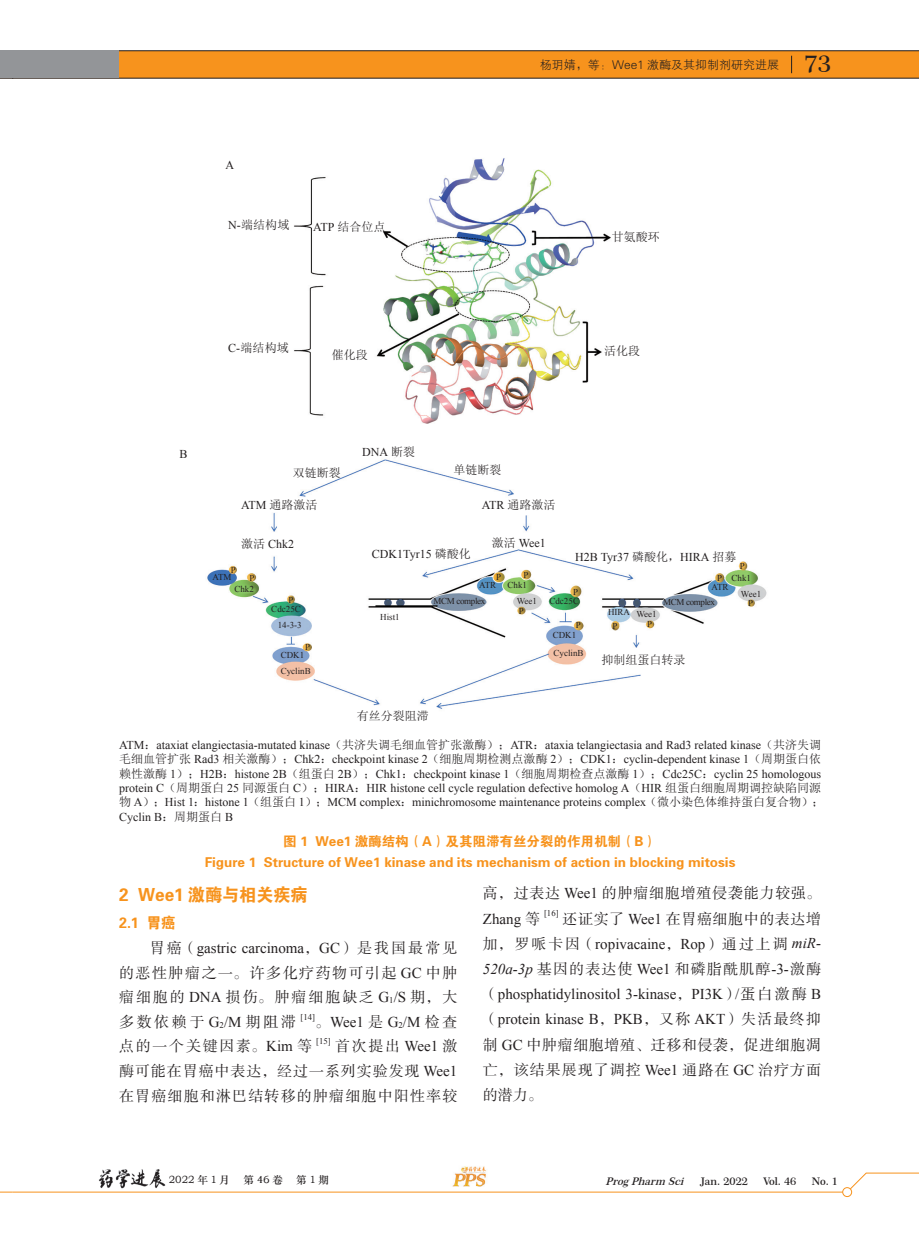
<style>
.page{position:relative;width:919px;height:1238px;background:#fff}
.page>*{position:absolute;margin:0;border:0;box-sizing:border-box;transform-origin:0 0}
.t1{font:18px "FZDHTK GBK1 0";color:#f7931d;scale:.95 1}
.t2{font:15px/24.6px "FZSSK GBK1 0";letter-spacing:.075em;color:#231f20;text-align:justify}
.t3{font:15px/25.2px "Times New Roman";color:#231f20}
.t4{font:15px "FZSSK GBK1 0";letter-spacing:.05em;color:#231f20}
.t5{font:15px "FZSSK GBK1 0";letter-spacing:.04em;color:#231f20}
.t6{font:15px "FZSSK GBK1 0";letter-spacing:.115em;color:#231f20}
.t7{font:15px "FZDHTK GBK1 0";color:#f7931d;scale:.95 1}
.t8{font:13.5px/21px "FZDHTK GBK1 0";color:#f7931d;text-align:center}
.t9{font:12px/14.4px "Times New Roman";color:#231f20}
.t10{font:12px "Sim Sun";color:#231f20}
.t11{font:12px "FZXH1 K GBK1 0";color:#231f20}
.t12{font:600 10.5px "Century 751 BT";color:#231f20}
.t13{font:10.5px "ST Zhongsong";letter-spacing:.125em;color:#231f20}
.t14{font:italic 600 10.5px "Century 751 BT";color:#231f20}
.t15{font:9px/15.9px "Times New Roman";color:#231f20;text-align:right}
.t16{font:9px "Times New Roman";letter-spacing:-.04em;color:#231f20}
.t17{font:8.7px "Times New Roman";color:#231f20}
.s1{font-family:"Times New Roman"}
.s2{font-family:"Century 751 BT";font-weight:600;font-size:23.1px}
.s3{font-family:"Sim Sun"}
.s4{font-family:"FZSSK GBK1 0"}
.s5{font-style:italic}
.s6{font-family:"Times New Roman";font-style:italic}
</style>
<div class="page">
<svg style="left:0;top:50px;width:918px;height:28px;background:#ec8e1f"></svg>
<svg style="left:849px;top:1172px;width:69px;height:20px"></svg>
<hr style="left:13px;top:1191px;width:834px;height:1px;background:#f7931d">
<div style="left:842px;top:1187px;width:9px;height:9px;background:#fff;border-radius:50%"></div>
<div style="left:842px;top:1187px;width:9px;height:9px;border:1px solid #f7931d;border-radius:50%"></div>
<svg style="left:0;top:1191px;width:13px;height:1px"></svg>
<img style="left:452px;top:1166px;width:34px;height:21px">
<img style="left:98px;top:1169px;width:68px;height:20px">
<div style="left:0;top:51px;width:13px;height:27px;background:#939598"></div>
<div style="left:13px;top:51px;width:106px;height:27px;background:#939598"></div>
<img style="left:294px;top:158px;width:317px;height:266px">
<img style="left:207px;top:457px;width:560px;height:252px">
<p class="t9" style="left:225px;top:157px;width:10px">A</p>
<p class="t10" style="left:228px;top:219px;width:63px"><span class="s1">N-</span>端结构域</p>
<p class="t10" style="left:313px;top:220px;width:74px"><span class="s1">ATP</span> 结合位点</p>
<p class="t11" style="left:540px;top:58px;width:293px">杨玥婧，等：Wee1 激酶及其抑制剂研究进展 <span class="s2">73</span></p>
<p class="t10" style="left:611px;top:231px;width:49px">甘氨酸环</p>
<p class="t10" style="left:228px;top:341px;width:62px"><span class="s1">C-</span>端结构域</p>
<p class="t10" style="left:332px;top:349px;width:37px">催化段</p>
<p class="t10" style="left:604px;top:344px;width:37px">活化段</p>
<p class="t9" style="left:179px;top:447px;width:10px">B</p>
<p class="t9" style="left:362px;top:445px;width:55px">DNA <span class="s3">断裂</span></p>
<p class="t10" style="left:453px;top:463px;width:49px">单链断裂</p>
<p class="t10" style="left:293px;top:466px;width:49px">双链断裂</p>
<p class="t10" style="left:241px;top:499px;width:78px"><span class="s1">ATM</span> 通路激活</p>
<p class="t10" style="left:482px;top:499px;width:75px"><span class="s1">ATR</span> 通路激活</p>
<p class="t9" style="left:241px;top:536px;width:55px"><span class="s3">激活</span> Chk2</p>
<p class="t9" style="left:492px;top:536px;width:56px"><span class="s3">激活</span> Wee1</p>
<p class="t9" style="left:372px;top:547px;width:100px">CDK1Tyr15 <span class="s3">磷酸化</span></p>
<p class="t9" style="left:575px;top:549px;width:163px">H2B Tyr37 <span class="s3">磷酸化，</span>HIRA <span class="s3">招募</span></p>
<p class="t15" style="left:739px;top:558px;width:7px">P</p>
<p class="t15" style="left:231px;top:562px;width:7px">P</p>
<p class="t15" style="left:496px;top:569px;width:7px">P</p>
<p class="t15" style="left:523px;top:566px;width:7px">P</p>
<p class="t15" style="left:519px;top:602px;width:7px">P</p>
<p class="t15" style="left:212px;top:569px;width:20px">ATM</p>
<p class="t15" style="left:731px;top:569px;width:21px">Chk1</p>
<p class="t15" style="left:249px;top:569px;width:7px">P</p>
<p class="t15" style="left:717px;top:570px;width:7px">P</p>
<p class="t15" style="left:479px;top:577px;width:18px">ATR</p>
<p class="t15" style="left:507px;top:577px;width:21px">Chk1</p>
<p class="t15" style="left:711px;top:579px;width:18px">ATR</p>
<p class="t15" style="left:234px;top:580px;width:21px">Chk2</p>
<p class="t15" style="left:573px;top:583px;width:7px">P</p>
<p class="t15" style="left:576px;top:617px;width:7px">P</p>
<p class="t15" style="left:612px;top:617px;width:7px">P</p>
<p class="t15" style="left:647px;top:616px;width:7px">P</p>
<p class="t15" style="left:740px;top:585px;width:22px">Wee1</p>
<p class="t15" style="left:288px;top:591px;width:7px">P</p>
<p class="t15" style="left:549px;top:593px;width:31px">Cdc25C</p>
<p class="t15" style="left:552px;top:627px;width:25px">CDK1</p>
<p class="t16" style="left:433px;top:595px;width:53px">MCM complex</p>
<p class="t16" style="left:663px;top:596px;width:53px">MCM complex</p>
<p class="t15" style="left:516px;top:593px;width:22px">Wee1</p>
<p class="t15" style="left:748px;top:595px;width:7px">P</p>
<p class="t15" style="left:271px;top:601px;width:32px">Cdc25C<br>14-3-3</p>
<p class="t15" style="left:281px;top:647px;width:32px;text-align:left">CDK1<br>CyclinB</p>
<p class="t15" style="left:553px;top:645px;width:32px">CyclinB</p>
<p class="t15" style="left:608px;top:604px;width:50px">HIRA Wee1</p>
<p class="t15" style="left:380px;top:608px;width:21px">Hist1</p>
<p class="t15" style="left:305px;top:639px;width:7px">P</p>
<p class="t10" style="left:601px;top:654px;width:85px">抑制组蛋白转录</p>
<p class="t10" style="left:357px;top:709px;width:74px">有丝分裂阻滞</p>
<p class="t9" style="left:119px;top:737px;width:706px">ATM<span class="s3">：</span>ataxiat elangiectasia-mutated kinase<span class="s3">（共济失调毛细血管扩张激酶）；</span>ATR<span class="s3">：</span>ataxia telangiectasia and Rad3 related kinase<span class="s3">（共济失调毛细血管扩张</span> Rad3 <span class="s3">相关激酶）；</span>Chk2<span class="s3">：</span>checkpoint kinase 2<span class="s3">（细胞周期检测点激酶</span> 2<span class="s3">）；</span>CDK1<span class="s3">：</span>cyclin-dependent kinase 1<span class="s3">（周期蛋白依赖性激酶</span> 1<span class="s3">）；</span>H2B<span class="s3">：</span>histone 2B<span class="s3">（组蛋白</span> 2B<span class="s3">）；</span>Chk1<span class="s3">：</span>checkpoint kinase 1<span class="s3">（细胞周期检查点激酶</span> 1<span class="s3">）；</span>Cdc25C<span class="s3">：</span>cyclin 25 homologous protein C<span class="s3">（周期蛋白</span> 25 <span class="s3">同源蛋白</span> C<span class="s3">）；</span>HIRA<span class="s3">：</span>HIR histone cell cycle regulation defective homolog A<span class="s3">（</span>HIR <span class="s3">组蛋白细胞周期调控缺陷同源物</span> A<span class="s3">）；</span>Hist 1<span class="s3">：</span>histone 1<span class="s3">（组蛋白</span> 1<span class="s3">）；</span>MCM complex<span class="s3">：</span>minichromosome maintenance proteins complex<span class="s3">（微小染色体维持蛋白复合物）；</span>Cyclin B<span class="s3">：周期蛋白</span> B</p>
<p class="t8" style="left:205px;top:830px;width:532px">图 1 Wee1 激酶结构（A）及其阻滞有丝分裂的作用机制（B）<br>Figure 1 Structure of Wee1 kinase and its mechanism of action in blocking mitosis</p>
<h1 class="t1" style="left:119px;top:884px;width:200px">2 Wee1 激酶与相关疾病</h1>
<p class="t7" style="left:119px;top:914px;width:61px">2.1 胃癌</p>
<p class="t3" style="left:150px;top:935px;width:309px"><span class="s4">胃癌（</span>gastric carcinoma<span class="s4">，</span>GC<span class="s4">）是我国最常见</span></p>
<p class="t2" style="left:119px;top:960px;width:340px">的恶性肿瘤之一。许多化疗药物可引起 <span class="s1">GC</span> 中肿瘤细胞的 <span class="s1">DNA</span> 损伤。肿瘤细胞缺乏 <span class="s1">G</span><sub>1</sub><span class="s1">/S</span> 期，大多数依赖于 <span class="s1">G</span><sub>2</sub><span class="s1">/M</span> 期阻滞</p>
<p class="t17" style="left:300px;top:1010px;width:16px">[14]</p>
<p class="t3" style="left:315px;top:1008px;width:144px"><span class="s4">。</span>Wee1 <span class="s4">是</span> G<sub>2</sub>/M <span class="s4">检查</span></p>
<p class="t6" style="left:119px;top:1038px;width:194px">点的一个关键因素。<span class="s1">Kim</span> 等</p>
<p class="t17" style="left:316px;top:1035px;width:16px">[15]</p>
<p class="t2" style="left:119px;top:1034px;width:340px;text-indent:216px">首次提出 <span class="s1">Wee1</span> 激酶可能在胃癌中表达，经过一系列实验发现 <span class="s1">Wee1</span>在胃癌细胞和淋巴结转移的肿瘤细胞中阳性率较</p>
<p class="t4" style="left:483px;top:885px;width:340px">高，过表达 <span class="s1">Wee1</span> 的肿瘤细胞增殖侵袭能力较强。</p>
<p class="t3" style="left:483px;top:905px;width:59px">Zhang <span class="s4">等</span></p>
<p class="t17" style="left:544px;top:907px;width:16px">[16]</p>
<p class="t5" style="left:562px;top:910px;width:260px">还证实了 <span class="s1">Wee1</span> 在胃癌细胞中的表达增</p>
<p class="t3" style="left:483px;top:930px;width:340px"><span class="s4">加，罗哌卡因（</span>ropivacaine<span class="s4">，</span>Rop<span class="s4">）通过上调</span> <span class="s5">miR-</span></p>
<p class="t2" style="left:483px;top:957px;width:340px"><span class="s6">520a-3p</span> 基因的表达使 <span class="s1">Wee1</span> 和磷脂酰肌醇<span class="s1">-3-</span>激酶</p>
<p class="t3" style="left:483px;top:981px;width:340px"><span class="s4">（</span>phosphatidylinositol 3-kinase<span class="s4">，</span>PI3K<span class="s4">）</span>/<span class="s4">蛋白激酶</span> B<span class="s4">（</span>protein kinase B<span class="s4">，</span>PKB<span class="s4">，又称</span> AKT<span class="s4">）失活最终抑</span></p>
<p class="t2" style="left:483px;top:1032px;width:340px;line-height:25.2px">制 <span class="s1">GC</span> 中肿瘤细胞增殖、迁移和侵袭，促进细胞凋亡，该结果展现了调控 <span class="s1">Wee1</span> 通路在 <span class="s1">GC</span> 治疗方面的潜力。</p>
<p class="t13" style="left:169px;top:1171px;width:63px">2022 年 1 月</p>
<p class="t13" style="left:243px;top:1171px;width:41px">第46卷</p>
<p class="t13" style="left:296px;top:1171px;width:34px">第1期</p>
<p class="t14" style="left:605px;top:1174px;width:83px">ProgPharm Sci</p>
<p class="t12" style="left:700px;top:1174px;width:50px">Jan. 2022</p>
<p class="t12" style="left:763px;top:1174px;width:35px">Vol. 46</p>
<p class="t12" style="left:811px;top:1174px;width:28px">No. 1</p>
</div>
